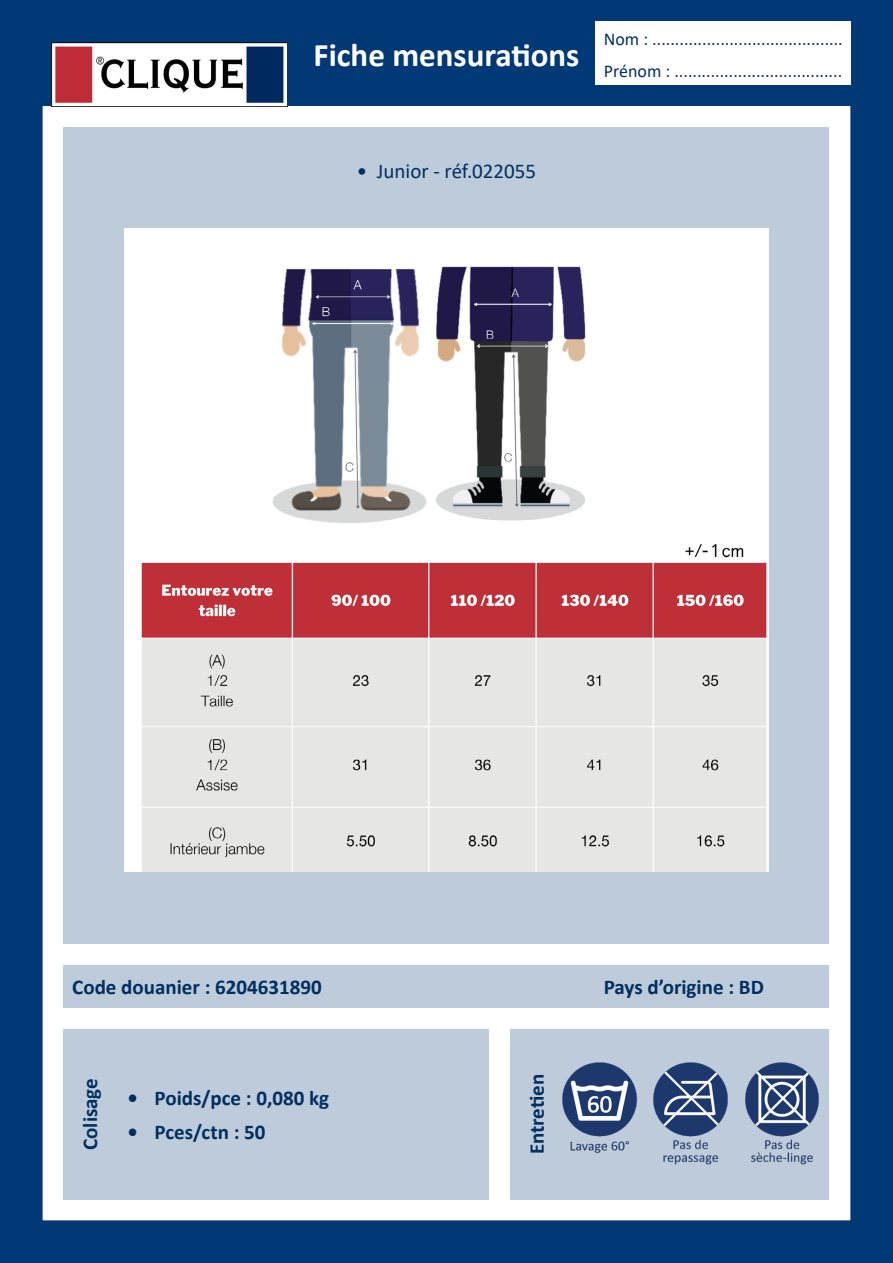
<style>
.page{position:relative;width:893px;height:1263px;background:#fff}
.page>*{position:absolute;margin:0;border:0;box-sizing:border-box;transform-origin:0 0}
.t1{font:700 33px "Calibri";color:#fff}
.t2{font:700 21px "Calibri";color:#002f60}
.t3{font:21px "Calibri";color:#002f60}
.t4{font:18px/32px "Calibri";color:#002f60}
</style>
<div class="page">
<div style="left:0;top:0;width:893px;height:1263px;border:43px solid #003976"></div>
<div style="left:34px;top:43px;width:829px;height:63px;background:#003976"></div>
<img style="left:51px;top:43px;width:237px;height:63px">
<div style="left:595px;top:21px;width:255px;height:64px;background:#fff"></div>
<div style="left:64px;top:965px;width:765px;height:43px;background:#bdcbdb"></div>
<div style="left:64px;top:1029px;width:425px;height:170px;background:#bdcbdb"></div>
<div style="left:510px;top:1029px;width:319px;height:170px;background:#bdcbdb"></div>
<div style="left:64px;top:128px;width:765px;height:816px;background:#bdcbdb"></div>
<img style="left:653px;top:1062px;width:75px;height:103px">
<img style="left:562px;top:1062px;width:75px;height:91px">
<img style="left:745px;top:1062px;width:74px;height:103px">
<img style="left:125px;top:228px;width:643px;height:643px">
<h1 class="t1" style="left:314px;top:31px;width:267px">Fiche mensurations</h1>
<p class="t4" style="left:604px;top:23px;width:240px">Nom : ..........................................<br>Prénom : .....................................</p>
<p class="t3" style="left:357px;top:156px;width:181px">• Junior - réf.022055</p>
<p class="t2" style="left:72px;top:973px;width:251px">Code douanier : 6204631890</p>
<p class="t2" style="left:75px;top:1150px;width:73px;rotate:-90deg">Colisage</p>
<p class="t2" style="left:522px;top:1154px;width:82px;rotate:-90deg">Entretien</p>
<p class="t2" style="left:128px;top:1083px;width:203px">• Poids/pce : 0,080 kg</p>
<p class="t2" style="left:128px;top:1117px;width:139px">• Pces/ctn : 50</p>
<p class="t2" style="left:604px;top:973px;width:162px">Pays d’origine : BD</p>
</div>
